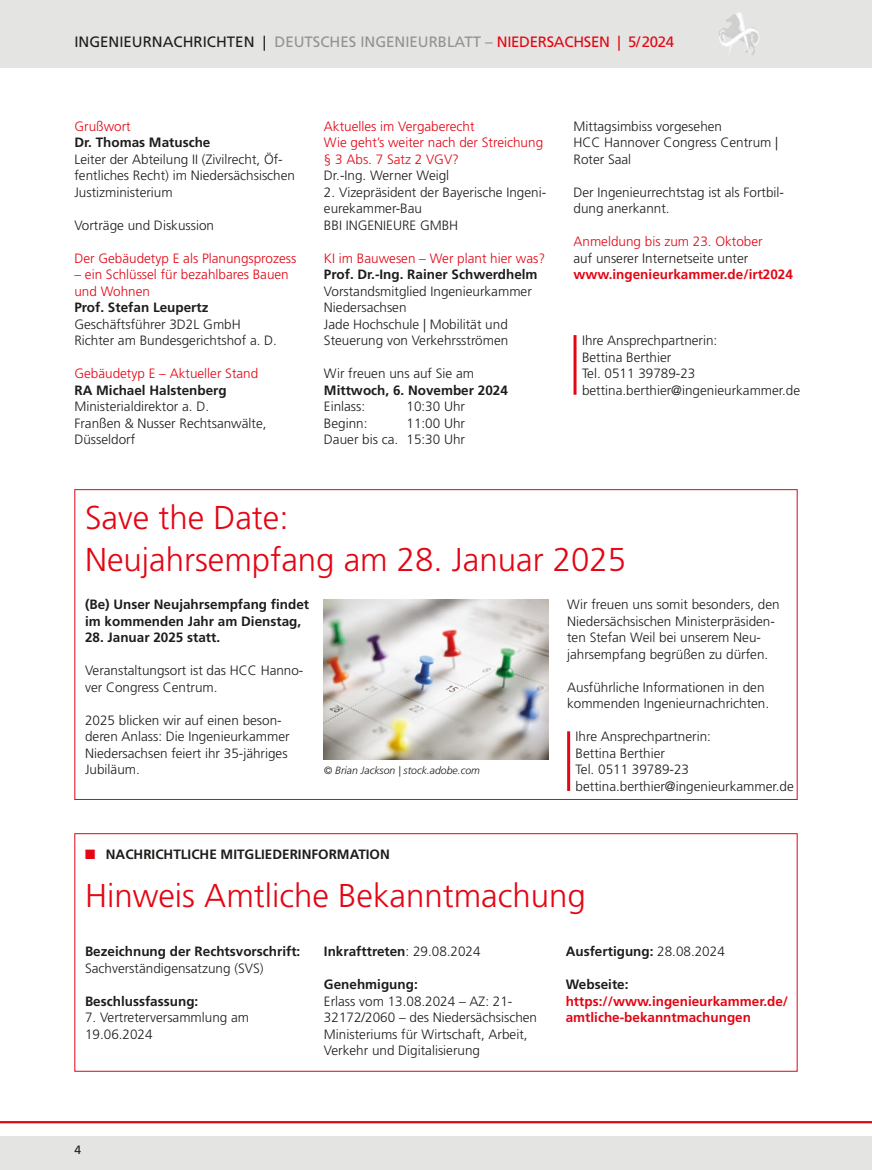
<style>
.page{position:relative;width:872px;height:1170px;background:#fff}
.page>*{position:absolute;margin:0;border:0;box-sizing:border-box;transform-origin:0 0}
.Headline{font:300 33px/42px "Frutiger LT Std";color:#e30614}
.t1{font:15px "Frutiger LT Std";color:#939292}
.Fließtext{font:300 13.5px/16.5px "Frutiger LT Std";color:#1d1d1b}
.Fließtext_Abstand{font:300 13.5px/16.5px "Frutiger LT Std";color:#1d1d1b}
.Fließtext_Abstand-2{font:700 13.5px/16.5px "Frutiger LT Std";color:#1d1d1b}
.Fließtext_Abstand-3{font:300 13.5px/16.5px "Frutiger LT Std";color:#e30614}
.Fließtext_mit_roter_Linie{font:300 13.5px "Frutiger LT Std";color:#1d1d1b}
.Fließtext-2{font:700 13.5px "Frutiger LT Std";color:#1d1d1b}
.Fließtext-3{font:700 13.5px/16.5px "Frutiger LT Std";color:#e30614}
.Fließtext-4{font:300 13.5px/16.5px "Frutiger LT Std";color:#e30614}
.t2{font:12px "Frutiger LT Std";color:#1d1d1b}
.QUELLE-CREDITS{font:italic 300 10.5px "Frutiger LT Std";color:#1d1d1b}
.s1{color:#1d1d1b}
.s2{color:#e30614}
.s3{font-weight:300}
</style>
<div class="page">
<div style="left:0;top:0;width:872px;height:68px;background:#e4e4e3"></div>
<div style="left:0;top:1135px;width:872px;height:34px;background:#e4e4e3"></div>
<svg style="left:726px;top:13px;width:13px;height:9px"></svg>
<hr style="left:0;top:1120px;width:872px;height:3px;background:#e30614">
<div style="left:74px;top:833px;width:723px;height:238px;border:1px solid #e30614"></div>
<img style="left:324px;top:600px;width:224px;height:159px">
<hr style="left:573px;top:335px;width:3px;height:59px;background:#e30614">
<hr style="left:567px;top:731px;width:3px;height:59px;background:#e30614">
<p class="t1" style="left:74px;top:33px;width:601px"><span class="s1">INGENIEURNACHRICHTEN |</span> DEUTSCHES INGENIEURBLATT – <span class="s2">NIEDERSACHSEN | 5/2024</span></p>
<p class="Fließtext_Abstand-3" style="left:74px;top:118px;width:58px">Grußwort</p>
<p class="Fließtext-2" style="left:74px;top:134px;width:138px">Dr. Thomas Matusche</p>
<p class="Fließtext" style="left:74px;top:151px;width:222px">Leiter der Abteilung II (Zivilrecht, Öf&shy;fentliches Recht) im Niedersächsischen<br>Justizministerium</p>
<p class="Fließtext_Abstand" style="left:74px;top:217px;width:141px">Vorträge und Diskussion</p>
<p class="Fließtext_Abstand-3" style="left:74px;top:250px;width:223px">Der Gebäudetyp E als Planungsprozess</p>
<p class="Fließtext_Abstand-3" style="left:74px;top:266px;width:216px">– ein Schlüssel für bezahlbares Bauen und Wohnen</p>
<p class="Fließtext-2" style="left:74px;top:299px;width:136px">Prof. Stefan Leupertz</p>
<p class="Fließtext" style="left:74px;top:316px;width:168px">Geschäftsführer 3D2L GmbH</p>
<p class="Fließtext" style="left:74px;top:332px;width:204px">Richter am Bundesgerichtshof a. D.</p>
<p class="Fließtext_Abstand-3" style="left:74px;top:365px;width:185px">Gebäudetyp E – Aktueller Stand</p>
<p class="Fließtext-2" style="left:74px;top:382px;width:154px">RA Michael Halstenberg</p>
<p class="Fließtext" style="left:74px;top:398px;width:136px">Ministerialdirektor a. D.</p>
<p class="Fließtext" style="left:74px;top:415px;width:194px">Franßen &amp; Nusser Rechtsanwälte,<br>Düsseldorf</p>
<p class="Fließtext_Abstand-3" style="left:324px;top:118px;width:152px">Aktuelles im Vergaberecht</p>
<p class="Fließtext-4" style="left:324px;top:134px;width:221px">Wie geht’s weiter nach der Streichung § 3 Abs. 7 Satz 2 VGV?</p>
<p class="Fließtext" style="left:324px;top:167px;width:127px">Dr.-Ing. Werner Weigl</p>
<p class="Fließtext" style="left:324px;top:184px;width:224px">2. Vizepräsident der Bayerische Ingeni&shy;eurekammer-Bau</p>
<p class="Fließtext" style="left:324px;top:217px;width:136px">BBI INGENIEURE GMBH</p>
<p class="Fließtext_Abstand-3" style="left:324px;top:250px;width:223px">KI im Bauwesen – Wer plant hier was?</p>
<p class="Fließtext-2" style="left:324px;top:266px;width:215px">Prof. Dr.-Ing. Rainer Schwerdhelm</p>
<p class="Fließtext" style="left:324px;top:283px;width:209px">Vorstandsmitglied Ingenieurkammer<br>Niedersachsen</p>
<p class="Fließtext" style="left:324px;top:316px;width:186px">Jade Hochschule | Mobilität und<br>Steuerung von Verkehrsströmen</p>
<p class="Fließtext_Abstand" style="left:324px;top:365px;width:152px">Wir freuen uns auf Sie am</p>
<p class="Fließtext-2" style="left:324px;top:382px;width:185px">Mittwoch, 6. November 2024</p>
<p class="Fließtext" style="left:324px;top:398px;width:43px">Einlass:</p>
<p class="Fließtext" style="left:406px;top:398px;width:60px">10:30 Uhr</p>
<p class="Fließtext" style="left:324px;top:415px;width:45px">Beginn:</p>
<p class="Fließtext" style="left:406px;top:415px;width:60px">11:00 Uhr</p>
<p class="Fließtext" style="left:324px;top:431px;width:143px">Dauer bis ca. 15:30 Uhr</p>
<p class="Fließtext" style="left:573px;top:118px;width:150px">Mittagsimbiss vorgesehen</p>
<p class="Fließtext" style="left:573px;top:134px;width:206px">HCC Hannover Congress Centrum |<br>Roter Saal</p>
<p class="Fließtext_Abstand" style="left:573px;top:184px;width:212px">Der Ingenieurrechtstag ist als Fortbil&shy;dung anerkannt.</p>
<p class="Fließtext_Abstand-3" style="left:573px;top:233px;width:191px">Anmeldung bis zum 23. Oktober</p>
<p class="Fließtext" style="left:573px;top:250px;width:176px">auf unserer Internetseite unter</p>
<p class="Fließtext-3" style="left:573px;top:266px;width:221px">www.ingenieurkammer.de/irt2024</p>
<p class="Fließtext_mit_roter_Linie" style="left:582px;top:333px;width:137px">Ihre Ansprechpartnerin:</p>
<p class="Fließtext_mit_roter_Linie" style="left:582px;top:349px;width:91px">Bettina Berthier</p>
<p class="Fließtext_mit_roter_Linie" style="left:582px;top:366px;width:115px">Tel. 0511 39789-23</p>
<p class="Fließtext_mit_roter_Linie" style="left:582px;top:382px;width:220px">bettina.berthier@ingenieurkammer.de</p>
<p class="Headline" style="left:85px;top:497px;width:543px">Save the Date:<br>Neujahrsempfang am 28. Januar 2025</p>
<p class="Fließtext_Abstand-2" style="left:85px;top:596px;width:225px">(Be) Unser Neujahrsempfang findet im kommenden Jahr am Dienstag,</p>
<p class="Fließtext_Abstand-2" style="left:85px;top:629px;width:137px">28. Januar 2025 statt.</p>
<p class="Fließtext_Abstand" style="left:85px;top:662px;width:220px">Veranstaltungsort ist das HCC Hanno&shy;ver Congress Centrum.</p>
<p class="Fließtext_Abstand" style="left:85px;top:712px;width:206px">2025 blicken wir auf einen beson&shy;deren Anlass: Die Ingenieurkammer<br>Niedersachsen feiert ihr 35-jähriges<br>Jubiläum.</p>
<p class="Fließtext_Abstand" style="left:567px;top:596px;width:214px">Wir freuen uns somit besonders, den Niedersächsischen Ministerpräsiden&shy;ten Stefan Weil bei unserem Neu&shy;jahrsempfang begrüßen zu dürfen.</p>
<p class="Fließtext_Abstand" style="left:567px;top:679px;width:204px">Ausführliche Informationen in den kommenden Ingenieurnachrichten.</p>
<p class="Fließtext_mit_roter_Linie" style="left:575px;top:729px;width:137px">Ihre Ansprechpartnerin:</p>
<p class="Fließtext_mit_roter_Linie" style="left:575px;top:745px;width:91px">Bettina Berthier</p>
<p class="Fließtext_mit_roter_Linie" style="left:575px;top:762px;width:115px">Tel. 0511 39789-23</p>
<p class="Fließtext_mit_roter_Linie" style="left:575px;top:778px;width:220px">bettina.berthier@ingenieurkammer.de</p>
<p class="QUELLE-CREDITS" style="left:324px;top:764px;width:158px">© Brian Jackson | stock.adobe.com</p>
<p class="Fließtext_Abstand-2" style="left:85px;top:846px;width:306px"><span class="s2">■</span> NACHRICHTLICHE MITGLIEDERINFORMATION</p>
<p class="Headline" style="left:85px;top:874px;width:502px">Hinweis Amtliche Bekanntmachung</p>
<p class="Fließtext_Abstand-2" style="left:324px;top:943px;width:158px">Inkrafttreten<span class="s3">: 29.08.2024</span></p>
<p class="Fließtext_Abstand-2" style="left:324px;top:976px;width:95px">Genehmigung:</p>
<p class="Fließtext" style="left:324px;top:992px;width:215px">Erlass vom 13.08.2024 – AZ: 21- 32172/2060 – des Niedersächsischen Ministeriums für Wirtschaft, Arbeit, Verkehr und Digitalisierung</p>
<p class="Fließtext_Abstand-2" style="left:85px;top:943px;width:217px">Bezeichnung der Rechtsvorschrift:</p>
<p class="Fließtext" style="left:85px;top:959px;width:180px">Sachverständigensatzung (SVS)</p>
<p class="Fließtext_Abstand-2" style="left:85px;top:992px;width:115px">Beschlussfassung:</p>
<p class="Fließtext" style="left:85px;top:1009px;width:165px">7. Vertreterversammlung am<br>19.06.2024</p>
<p class="Fließtext_Abstand-2" style="left:566px;top:943px;width:161px">Ausfertigung: <span class="s3">28.08.2024</span></p>
<p class="Fließtext_Abstand-2" style="left:566px;top:976px;width:64px">Webseite:</p>
<p class="Fließtext-3" style="left:566px;top:992px;width:224px">https://www.ingenieurkammer.de/ amtliche-bekanntmachungen</p>
<p class="t2" style="left:74px;top:1142px;width:8px">4</p>
</div>
